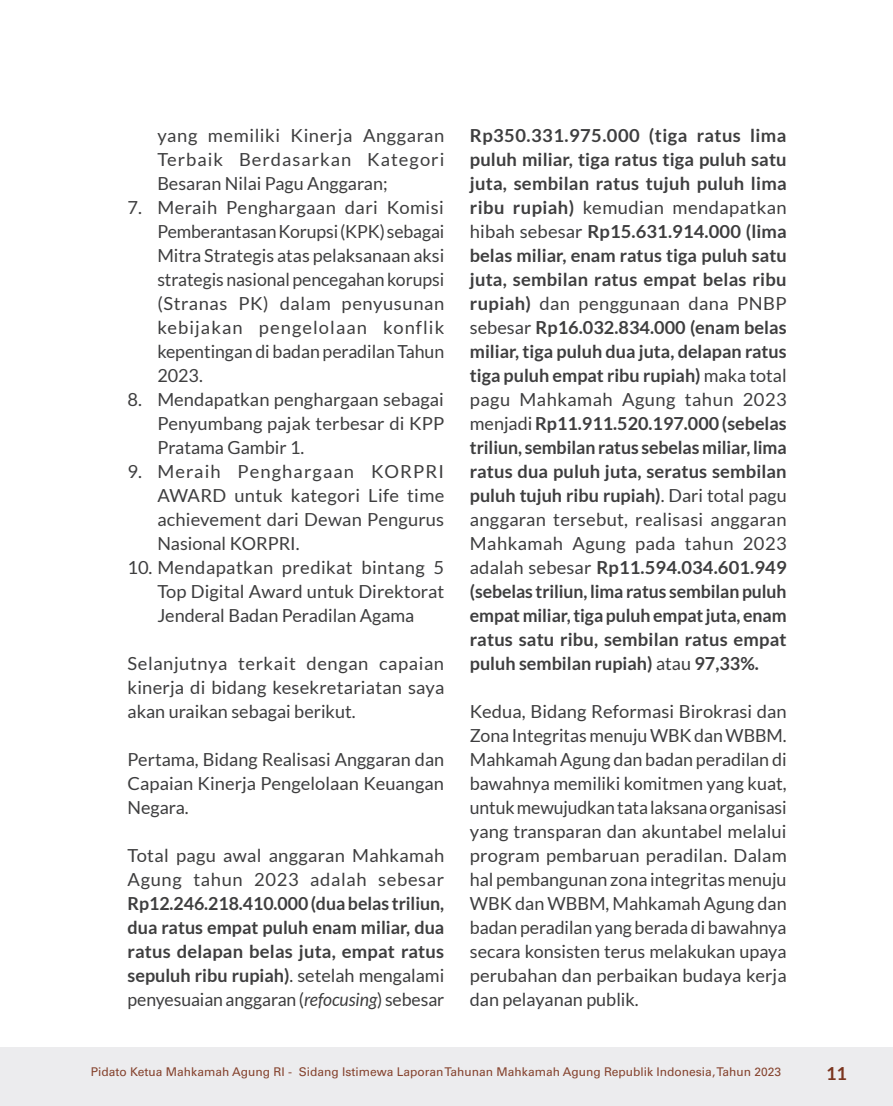
<style>
.page{position:relative;width:893px;height:1106px;background:#fff}
.page>*{position:absolute;margin:0;border:0;box-sizing:border-box;transform-origin:0 0}
._6-6{font:18px/24px "Lato";letter-spacing:.005em;color:#3e3e3f;text-align:justify}
.t1{font:700 18px/24px "Lato";letter-spacing:.01em;color:#3e3e3f;text-align:justify}
.t2{font:700 18px "Lato";color:#7b351f}
.t3{font:12px "Univers LT Std";color:#85432e}
.s1{font-weight:400}
.s2{font-weight:400;font-style:italic}
</style>
<div class="page">
<div style="left:0;top:1047px;width:893px;height:59px;background:#ececee"></div>
<p class="_6-6" style="left:157px;top:123px;width:289px">yang memiliki Kinerja Anggaran Terbaik Berdasarkan Kategori Besaran Nilai Pagu Anggaran;</p>
<p class="_6-6" style="left:157px;top:195px;width:289px;text-indent:-30px">7. Meraih Penghargaan dari Komisi Pemberantasan Korupsi (KPK) sebagai Mitra Strategis atas pelaksanaan aksi strategis nasional pencegahan korupsi (Stranas PK) dalam penyusunan kebijakan pengelolaan konflik kepentingan di badan peradilan Tahun 2023.</p>
<p class="_6-6" style="left:157px;top:387px;width:288px;text-indent:-30px">8. Mendapatkan penghargaan sebagai Penyumbang pajak terbesar di KPP Pratama Gambir 1.</p>
<p class="_6-6" style="left:157px;top:459px;width:289px;text-indent:-30px">9. Meraih Penghargaan KORPRI AWARD untuk kategori Life time achievement dari Dewan Pengurus Nasional KORPRI.</p>
<p class="_6-6" style="left:157px;top:555px;width:288px;text-indent:-30px">10. Mendapatkan predikat bintang 5<br>Top Digital Award untuk Direktorat Jenderal Badan Peradilan Agama</p>
<p class="_6-6" style="left:128px;top:651px;width:318px">Selanjutnya terkait dengan capaian kinerja di bidang kesekretariatan saya akan uraikan sebagai berikut.</p>
<p class="_6-6" style="left:128px;top:747px;width:318px">Pertama, Bidang Realisasi Anggaran dan Capaian Kinerja Pengelolaan Keuangan Negara.</p>
<p class="t1" style="left:128px;top:843px;width:318px"><span class="s1">Total pagu awal anggaran Mahkamah Agung tahun 2023 adalah sebesar </span>Rp12.246.218.410.000 (dua belas triliun, dua ratus empat puluh enam miliar, dua ratus delapan belas juta, empat ratus sepuluh ribu rupiah)<span class="s1">. setelah mengalami penyesuaian anggaran (</span><span class="s2">refocusing</span><span class="s1">) sebesar</span></p>
<p class="t1" style="left:470px;top:123px;width:318px">Rp350.331.975.000 (tiga ratus lima puluh miliar, tiga ratus tiga puluh satu juta, sembilan ratus tujuh puluh lima ribu rupiah) <span class="s1">kemudian mendapatkan hibah sebesar</span> Rp15.631.914.000 (lima belas miliar, enam ratus tiga puluh satu juta, sembilan ratus empat belas ribu rupiah) <span class="s1">dan penggunaan dana PNBP sebesar</span> Rp16.032.834.000 (enam belas miliar, tiga puluh dua juta, delapan ratus tiga puluh empat ribu rupiah) <span class="s1">maka total pagu Mahkamah Agung tahun 2023 menjadi</span> Rp11.911.520.197.000 (sebelas triliun, sembilan ratus sebelas miliar, lima ratus dua puluh juta, seratus sembilan puluh tujuh ribu rupiah)<span class="s1">. Dari total pagu anggaran tersebut, realisasi anggaran Mahkamah Agung pada tahun 2023 adalah sebesar</span> Rp11.594.034.601.949 (sebelas triliun, lima ratus sembilan puluh empat miliar, tiga puluh empat juta, enam ratus satu ribu, sembilan ratus empat puluh sembilan rupiah) <span class="s1">atau</span> 97,33%.</p>
<p class="_6-6" style="left:470px;top:699px;width:318px">Kedua, Bidang Reformasi Birokrasi dan<br>Zona Integritas menuju WBK dan WBBM.</p>
<p class="_6-6" style="left:470px;top:747px;width:318px">Mahkamah Agung dan badan peradilan di bawahnya memiliki komitmen yang kuat, untuk mewujudkan tata laksana organisasi yang transparan dan akuntabel melalui program pembaruan peradilan. Dalam hal pembangunan zona integritas menuju WBK dan WBBM, Mahkamah Agung dan badan peradilan yang berada di bawahnya secara konsisten terus melakukan upaya perubahan dan perbaikan budaya kerja dan pelayanan publik.</p>
<p class="t3" style="left:91px;top:1064px;width:692px">Pidato Ketua Mahkamah Agung RI - Sidang Istimewa Laporan Tahunan Mahkamah Agung Republik Indonesia, Tahun 2023</p>
<p class="t2" style="left:826px;top:1062px;width:22px">11</p>
</div>
